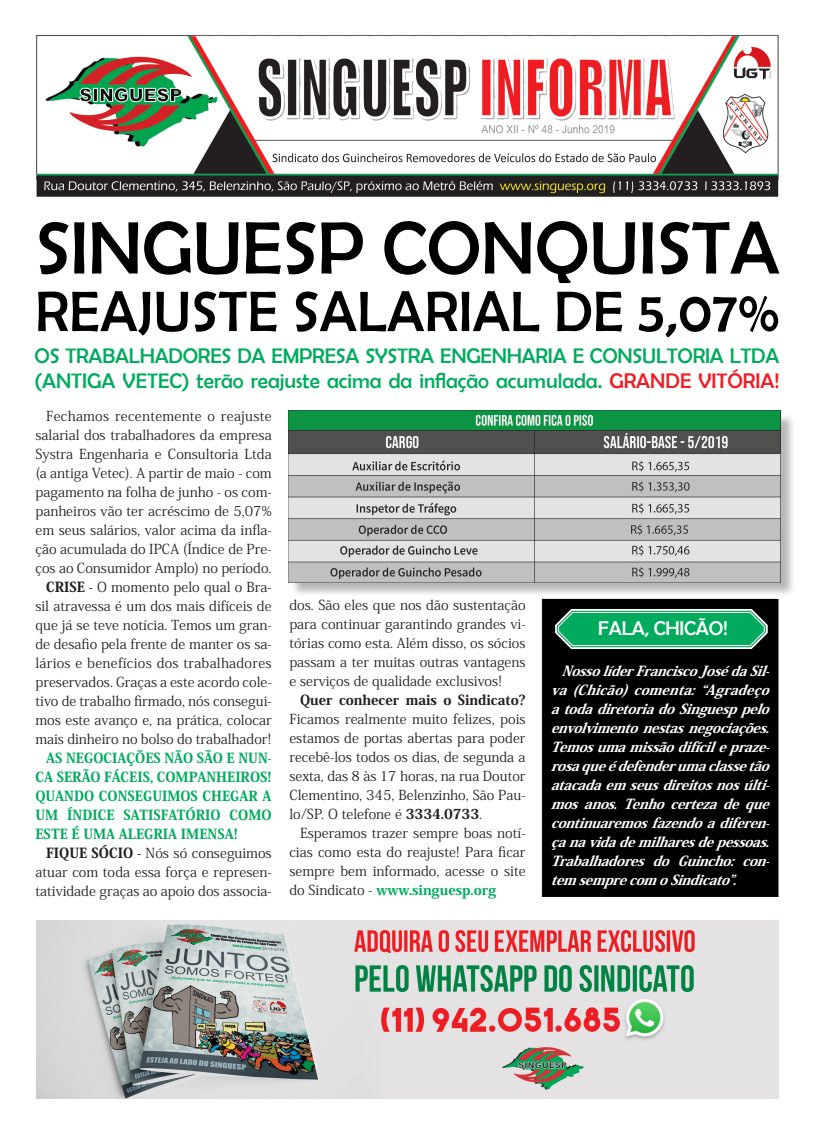
<style>
.page{position:relative;width:815px;height:1134px;background:#fff}
.page>*{position:absolute;margin:0;border:0;box-sizing:border-box;transform-origin:0 0}
.t1{font:75px "Berlin Sans FB";color:#000}
.t2{font:57.5px "Berlin Sans FB";letter-spacing:.01em;color:#000}
.t3{font:21.25px/25px "Berlin Sans FB";color:#00ab5d}
.t4{font:20px "Berlin Sans FB";letter-spacing:-.01em;color:#fff}
.Estilo_de_parágrafo{font:13.75px/19px "Koz Min Pro";color:#231f20;text-align:justify}
.Estilo_de_parágrafo-2{font:italic 800 13.75px/19px "Koz Min Pro";color:#fff;text-align:justify}
.Estilo_de_parágrafo-3{font:800 13.75px/19px "Koz Min Pro";color:#00ab5d;text-align:justify}
.s1{color:#ee1d23}
.s2{font-weight:800}
.s3{font-weight:800;color:#00ab5d}
</style>
<div class="page">
<img style="left:36px;top:35px;width:743px;height:161px">
<div style="left:291px;top:413px;width:505px;height:185px;background:#231f20;opacity:.32"></div>
<img style="left:289px;top:411px;width:492px;height:171px">
<div style="left:542px;top:599px;width:237px;height:298px;background:#000"></div>
<div style="left:543px;top:600px;width:234px;height:296px;border:1px solid #000"></div>
<img style="left:36px;top:920px;width:743px;height:178px">
<svg style="left:553px;top:607px;width:216px;height:44px;background:#1b955d"></svg>
<div style="left:558px;top:612px;width:207px;height:34px;border:1px solid #fff;border-radius:14px"></div>
<p class="t1" style="left:35px;top:206px;width:746px">SINGUESP CONQUISTA</p>
<p class="t2" style="left:35px;top:280px;width:746px">REAJUSTE SALARIAL DE 5,07%</p>
<p class="t3" style="left:35px;top:344px;width:746px">OS TRABALHADORES DA EMPRESA SYSTRA ENGENHARIA E CONSULTORIA LTDA (ANTIGA VETEC) terão reajuste acima da inflação acumulada. <span class="s1">GRANDE VITÓRIA!</span></p>
<p class="Estilo_de_parágrafo" style="left:35px;top:406px;width:238px;text-indent:11px">Fechamos recentemente o reajuste salarial dos trabalhadores da empresa Systra Engenharia e Consultoria Ltda (a antiga Vetec). A partir de maio - com pagamento na folha de junho - os com&shy;panheiros vão ter acréscimo de 5,07% em seus salários, valor acima da infla&shy;ção acumulada do IPCA (Índice de Pre&shy;ços ao Consumidor Amplo) no período.</p>
<p class="Estilo_de_parágrafo" style="left:35px;top:577px;width:238px;text-indent:11px"><span class="s2">CRISE -</span> O momento pelo qual o Bra&shy;sil atravessa é um dos mais difíceis de que já se teve notícia. Temos um gran&shy;de desafio pela frente de manter os sa&shy;lários e benefícios dos trabalhadores preservados. Graças a este acordo cole&shy;tivo de trabalho firmado, nós consegui&shy;mos este avanço e, na prática, colocar mais dinheiro no bolso do trabalhador!</p>
<p class="Estilo_de_parágrafo-3" style="left:35px;top:748px;width:238px;text-indent:11px">AS NEGOCIAÇÕES NÃO SÃO E NUN-CA SERÃO FÁCEIS, COMPANHEIROS!<br>QUANDO CONSEGUIMOS CHEGAR A UM ÍNDICE SATISFATÓRIO COMO ESTE É UMA ALEGRIA IMENSA!</p>
<p class="Estilo_de_parágrafo" style="left:35px;top:843px;width:238px;text-indent:11px"><span class="s2">FIQUE SÓCIO -</span> Nós só conseguimos atuar com toda essa força e represen&shy;tatividade graças ao apoio dos associa-</p>
<p class="Estilo_de_parágrafo" style="left:289px;top:595px;width:238px">dos. São eles que nos dão sustentação para continuar garantindo grandes vi&shy;tórias como esta. Além disso, os sócios passam a ter muitas outras vantagens e serviços de qualidade exclusivos!</p>
<p class="Estilo_de_parágrafo" style="left:289px;top:690px;width:238px;text-indent:11px"><span class="s2">Quer conhecer mais o Sindicato?<br></span>Ficamos realmente muito felizes, pois estamos de portas abertas para poder recebê-los todos os dias, de segunda a sexta, das 8 às 17 horas, na rua Doutor Clementino, 345, Belenzinho, São Pau&shy;lo/SP. O telefone é <span class="s2">3334.0733</span>.</p>
<p class="Estilo_de_parágrafo" style="left:289px;top:823px;width:238px;text-indent:11px">Esperamos trazer sempre boas notí&shy;cias como esta do reajuste! Para ficar sempre bem informado, acesse o site do Sindicato - <span class="s3">www.singuesp.org</span></p>
<p class="t4" style="left:598px;top:617px;width:131px">FALA, CHICÃO!</p>
<p class="Estilo_de_parágrafo-2" style="left:551px;top:661px;width:226px;text-indent:11px">NossolíderFranciscoJosédaSil&shy;va(Chicão)comenta:“Agradeço atodadiretoriadoSinguesppelo envolvimentonestasnegociações.<br>Temosumamissãodifícilepraze&shy;rosaqueédefenderumaclassetão atacadaemseusdireitosnosúlti&shy;mosanos.Tenhocertezadeque continuaremosfazendoadiferen&shy;çanavidademilharesdepessoas.<br>Trabalhadores do Guincho: con&shy;temsemprecomoSindicato”.</p>
</div>
